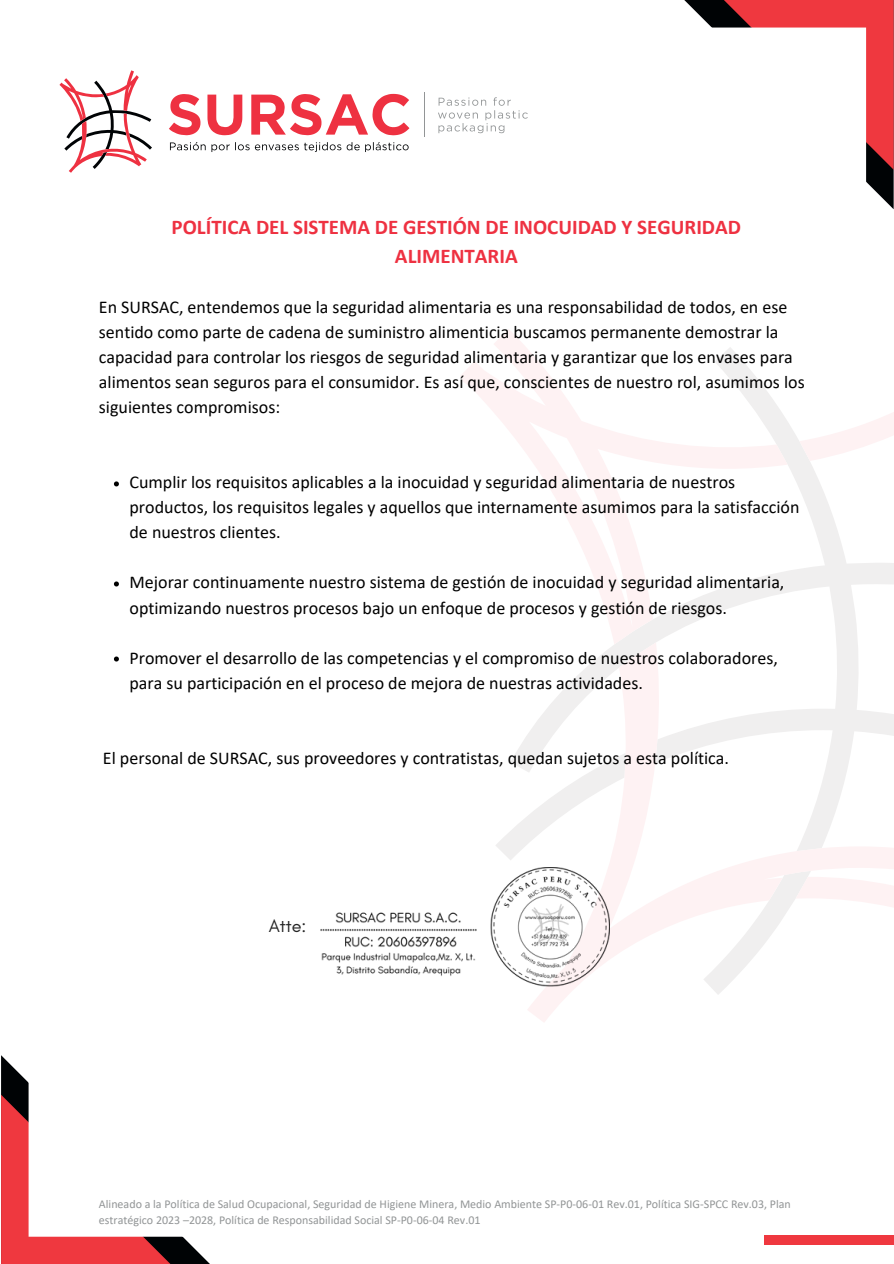
<style>
.page{position:relative;width:894px;height:1264px;background:#fff}
.page>*{position:absolute;margin:0;border:0;box-sizing:border-box;transform-origin:0 0}
.t1{font:700 21px/29.2px "Calibri";color:#ee3141;text-align:center}
.t2{font:18px/25px "Calibri";color:#000}
.t3{font:18px "Glacial Indifference";color:#242424}
.t4{font:12px/16px "Calibri";color:#929596}
</style>
<div class="page">
<svg style="left:501px;top:470px;width:392px;height:389px"></svg>
<div style="left:791px;top:404px;width:102px;height:66px;background:linear-gradient(to right,#fcf9f9,#fffbfb)"></div>
<div style="left:452px;top:321px;width:344px;height:331px;background:linear-gradient(to right,#fffcfd,#fcfbfb)"></div>
<div style="left:518px;top:634px;width:375px;height:396px;background:linear-gradient(to right,#fcfafb,#fdfbfc)"></div>
<svg style="left:1px;top:1055px;width:208px;height:208px"></svg>
<div style="left:0;top:1086px;width:179px;height:177px;background:#ef383f"></div>
<div style="left:21px;top:1059px;width:185px;height:186px;background:#fff"></div>
<svg style="left:684px;top:0;width:209px;height:209px"></svg>
<div style="left:764px;top:1235px;width:129px;height:9px;background:#ef383f"></div>
<img style="left:321px;top:912px;width:155px;height:64px">
<img style="left:490px;top:867px;width:119px;height:119px">
<svg style="left:114px;top:481px;width:5px;height:5px"></svg>
<svg style="left:114px;top:581px;width:5px;height:5px"></svg>
<svg style="left:114px;top:656px;width:5px;height:5px"></svg>
<svg style="left:59px;top:70px;width:93px;height:103px"></svg>
<svg style="left:169px;top:94px;width:31px;height:41px"></svg>
<svg style="left:207px;top:95px;width:35px;height:40px"></svg>
<svg style="left:251px;top:94px;width:158px;height:41px"></svg>
<svg style="left:170px;top:142px;width:79px;height:10px"></svg>
<svg style="left:255px;top:142px;width:104px;height:10px"></svg>
<svg style="left:365px;top:142px;width:43px;height:10px"></svg>
<svg style="left:438px;top:97px;width:89px;height:36px"></svg>
<hr style="left:424px;top:92px;width:1px;height:45px;background:#929596">
<h1 class="t1" style="left:171px;top:214px;width:571px">POLÍTICA DEL SISTEMA DE GESTIÓN DE INOCUIDAD Y SEGURIDAD<br>ALIMENTARIA</h1>
<p class="t2" style="left:99px;top:296px;width:707px">En SURSAC, entendemos que la seguridad alimentaria es una responsabilidad de todos, en ese sentido como parte de cadena de suministro alimenticia buscamos permanente demostrar la capacidad para controlar los riesgos de seguridad alimentaria y garantizar que los envases para alimentos sean seguros para el consumidor. Es así que, conscientes de nuestro rol, asumimos los siguientes compromisos:</p>
<p class="t2" style="left:129px;top:471px;width:671px">Cumplir los requisitos aplicables a la inocuidad y seguridad alimentaria de nuestros productos, los requisitos legales y aquellos que internamente asumimos para la satisfacción de nuestros clientes.</p>
<p class="t2" style="left:129px;top:571px;width:656px">Mejorar continuamente nuestro sistema de gestión de inocuidad y seguridad alimentaria, optimizando nuestros procesos bajo un enfoque de procesos y gestión de riesgos.</p>
<h2 class="t2" style="left:129px;top:646px;width:649px">Promover el desarrollo de las competencias y el compromiso de nuestros colaboradores, para su participación en el proceso de mejora de nuestras actividades.</h2>
<p class="t2" style="left:103px;top:746px;width:627px">El personal de SURSAC, sus proveedores y contratistas, quedan sujetos a esta política.</p>
<h2 class="t3" style="left:268px;top:915px;width:39px">Atte:</h2>
<h2 class="t4" style="left:99px;top:1196px;width:693px">Alineado a la Política de Salud Ocupacional, Seguridad de Higiene Minera, Medio Ambiente SP-P0-06-01 Rev.01, Política SIG-SPCC Rev.03, Plan estratégico 2023 –2028, Política de Responsabilidad Social SP-P0-06-04 Rev.01</h2>
</div>
